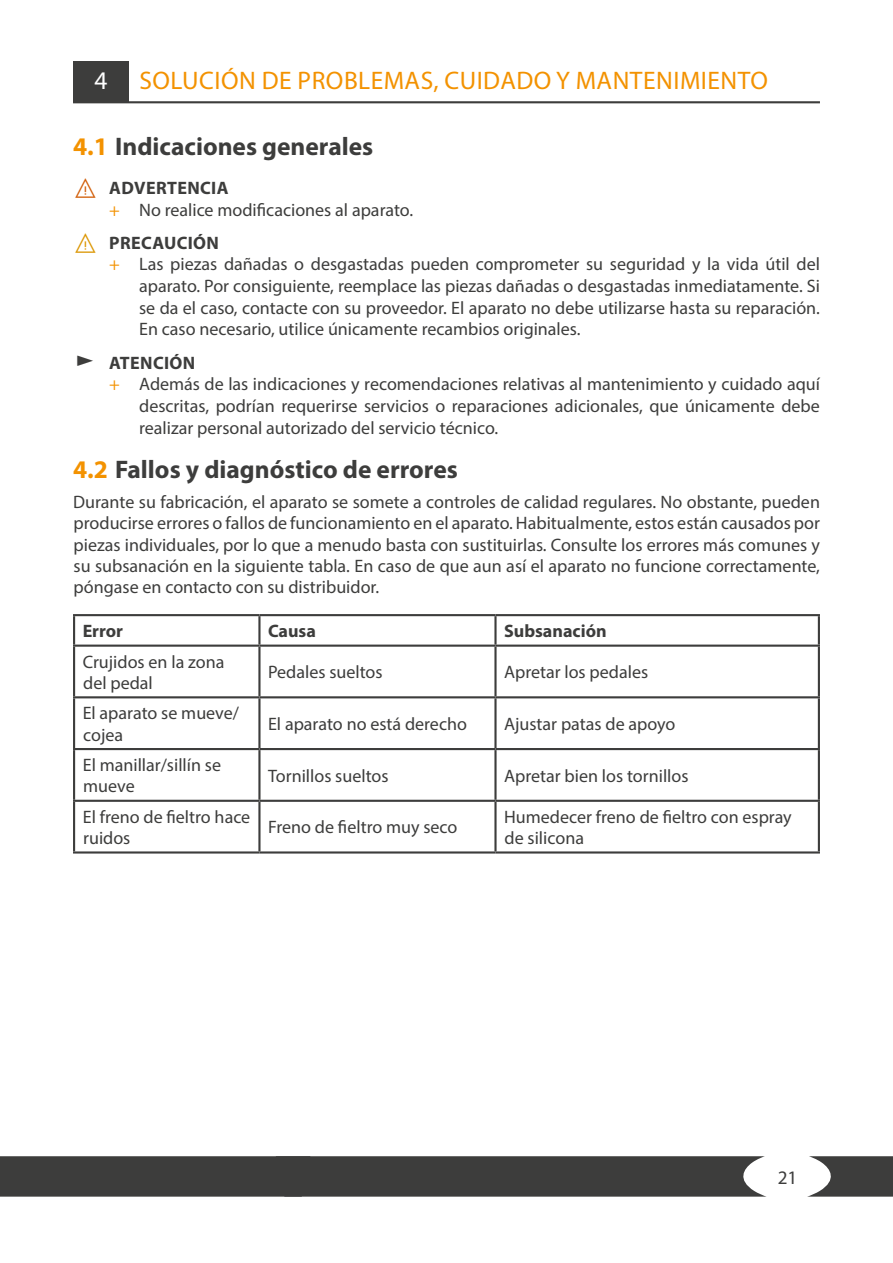
<style>
.page{position:relative;width:893px;height:1263px;background:#fff}
.page>*{position:absolute;margin:0;border:0;box-sizing:border-box;transform-origin:0 0}
.t1{font:700 25.5px "Myriad Pro";color:#3d3d3c}
.t2{font:25.5px "Myriad Pro";letter-spacing:.02em;color:#f39200}
.t3{font:25.5px "Myriad Pro";color:#fff}
.t4{font:19.2px "Myriad Pro";color:#3d3d3c}
.t5{font:18px/21.1px "Myriad Pro";color:#3d3d3c}
.t6{font:700 18px "Myriad Pro";letter-spacing:.02em;color:#3d3d3c}
.t7{font:700 18px "Myriad Pro";color:#3d3d3c}
.s1{color:#f39200}
.s2{color:#d15c06}
.s3{color:#db9500}
</style>
<div class="page">
<div style="left:0;top:1156px;width:765px;height:40px;background:#3d3d3c"></div>
<svg style="left:809px;top:1156px;width:84px;height:40px"></svg>
<div style="left:73px;top:61px;width:55px;height:41px;background:#3d3d3c"></div>
<hr style="left:73px;top:101px;width:747px;height:2px;background:#3d3d3c">
<hr style="left:73px;top:616px;width:2px;height:28px;background:#3d3d3c">
<hr style="left:73px;top:614px;width:186px;height:2px;background:#3d3d3c">
<hr style="left:258px;top:616px;width:3px;height:28px;background:#3d3d3c">
<hr style="left:259px;top:614px;width:236px;height:2px;background:#3d3d3c">
<hr style="left:494px;top:616px;width:3px;height:28px;background:#3d3d3c">
<hr style="left:495px;top:614px;width:325px;height:2px;background:#3d3d3c">
<hr style="left:818px;top:616px;width:2px;height:28px;background:#3d3d3c">
<hr style="left:73px;top:647px;width:2px;height:49px;background:#3d3d3c">
<hr style="left:73px;top:698px;width:2px;height:50px;background:#3d3d3c">
<hr style="left:73px;top:750px;width:2px;height:50px;background:#3d3d3c">
<hr style="left:73px;top:802px;width:2px;height:49px;background:#3d3d3c">
<hr style="left:73px;top:644px;width:186px;height:3px;background:#3d3d3c">
<hr style="left:259px;top:644px;width:236px;height:3px;background:#3d3d3c">
<hr style="left:495px;top:644px;width:325px;height:3px;background:#3d3d3c">
<hr style="left:258px;top:647px;width:3px;height:49px;background:#3d3d3c">
<hr style="left:494px;top:647px;width:3px;height:49px;background:#3d3d3c">
<hr style="left:818px;top:647px;width:2px;height:49px;background:#3d3d3c">
<hr style="left:258px;top:698px;width:3px;height:50px;background:#3d3d3c">
<hr style="left:494px;top:698px;width:3px;height:50px;background:#3d3d3c">
<hr style="left:818px;top:698px;width:2px;height:50px;background:#3d3d3c">
<hr style="left:258px;top:750px;width:3px;height:50px;background:#3d3d3c">
<hr style="left:494px;top:750px;width:3px;height:50px;background:#3d3d3c">
<hr style="left:818px;top:750px;width:2px;height:50px;background:#3d3d3c">
<hr style="left:258px;top:802px;width:3px;height:49px;background:#3d3d3c">
<hr style="left:494px;top:802px;width:3px;height:49px;background:#3d3d3c">
<hr style="left:818px;top:802px;width:2px;height:49px;background:#3d3d3c">
<hr style="left:73px;top:696px;width:186px;height:2px;background:#3d3d3c">
<hr style="left:259px;top:696px;width:236px;height:2px;background:#3d3d3c">
<hr style="left:495px;top:696px;width:325px;height:2px;background:#3d3d3c">
<hr style="left:73px;top:748px;width:186px;height:2px;background:#3d3d3c">
<hr style="left:259px;top:748px;width:236px;height:2px;background:#3d3d3c">
<hr style="left:495px;top:748px;width:325px;height:2px;background:#3d3d3c">
<hr style="left:73px;top:800px;width:186px;height:2px;background:#3d3d3c">
<hr style="left:259px;top:800px;width:236px;height:2px;background:#3d3d3c">
<hr style="left:495px;top:800px;width:325px;height:2px;background:#3d3d3c">
<hr style="left:73px;top:851px;width:186px;height:2px;background:#3d3d3c">
<hr style="left:259px;top:851px;width:236px;height:2px;background:#3d3d3c">
<hr style="left:495px;top:851px;width:325px;height:2px;background:#3d3d3c">
<p class="t3" style="left:94px;top:65px;width:15px">4</p>
<p class="t2" style="left:139px;top:65px;width:630px">SOLUCIÓN DE PROBLEMAS, CUIDADO Y MANTENIMIENTO</p>
<p class="t1" style="left:73px;top:129px;width:302px"><span class="s1">4.1</span> Indicaciones generales</p>
<p class="t6" style="left:73px;top:176px;width:157px"><span class="s2">⚠</span> ADVERTENCIA</p>
<p class="t5" style="left:109px;top:199px;width:306px"><span class="s1">+</span> No realice modificaciones al aparato.</p>
<p class="t6" style="left:73px;top:231px;width:147px"><span class="s3">⚠</span> PRECAUCIÓN</p>
<p class="t5" style="left:139px;top:253px;width:682px;line-height:21.6px;text-align:justify;text-indent:-30px"><span class="s1">+</span> Las piezas dañadas o desgastadas pueden comprometer su seguridad y la vida útil del aparato. Por consiguiente, reemplace las piezas dañadas o desgastadas inmediatamente. Si se da el caso, contacte con su proveedor. El aparato no debe utilizarse hasta su reparación.<br>En caso necesario, utilice únicamente recambios originales.</p>
<p class="t6" style="left:109px;top:351px;width:88px">ATENCIÓN</p>
<p class="t5" style="left:139px;top:373px;width:682px;line-height:21.6px;text-align:justify;text-indent:-30px"><span class="s1">+</span> Además de las indicaciones y recomendaciones relativas al mantenimiento y cuidado aquí descritas, podrían requerirse servicios o reparaciones adicionales, que únicamente debe realizar personal autorizado del servicio técnico.</p>
<p class="t1" style="left:73px;top:453px;width:386px"><span class="s1">4.2</span> Fallos y diagnóstico de errores</p>
<p class="t5" style="left:73px;top:491px;width:748px;text-align:justify">Durante su fabricación, el aparato se somete a controles de calidad regulares. No obstante, pueden producirse errores o fallos de funcionamiento en el aparato. Habitualmente, estos están causados por piezas individuales, por lo que a menudo basta con sustituirlas. Consulte los errores más comunes y su subsanación en la siguiente tabla. En caso de que aun así el aparato no funcione correctamente, póngase en contacto con su distribuidor.</p>
<p class="t6" style="left:83px;top:619px;width:42px">Error</p>
<p class="t6" style="left:268px;top:619px;width:49px">Causa</p>
<p class="t7" style="left:504px;top:619px;width:104px">Subsanación</p>
<p class="t5" style="left:83px;top:651px;width:143px">Crujidos en la zona del pedal</p>
<p class="t5" style="left:268px;top:661px;width:116px">Pedales sueltos</p>
<p class="t5" style="left:504px;top:661px;width:146px">Apretar los pedales</p>
<p class="t5" style="left:83px;top:702px;width:158px">El aparato se mueve/ cojea</p>
<p class="t5" style="left:268px;top:713px;width:200px">El aparato no está derecho</p>
<p class="t5" style="left:504px;top:713px;width:173px">Ajustar patas de apoyo</p>
<p class="t5" style="left:83px;top:754px;width:140px">El manillar/sillín se mueve</p>
<p class="t5" style="left:268px;top:765px;width:122px">Tornillos sueltos</p>
<p class="t5" style="left:504px;top:765px;width:186px">Apretar bien los tornillos</p>
<p class="t5" style="left:83px;top:806px;width:169px">El freno de fieltro hace ruidos</p>
<p class="t5" style="left:268px;top:816px;width:191px">Freno de fieltro muy seco</p>
<p class="t5" style="left:504px;top:806px;width:289px">Humedecer freno de fieltro con espray de silicona</p>
<p class="t4" style="left:778px;top:1166px;width:21px">21</p>
</div>
